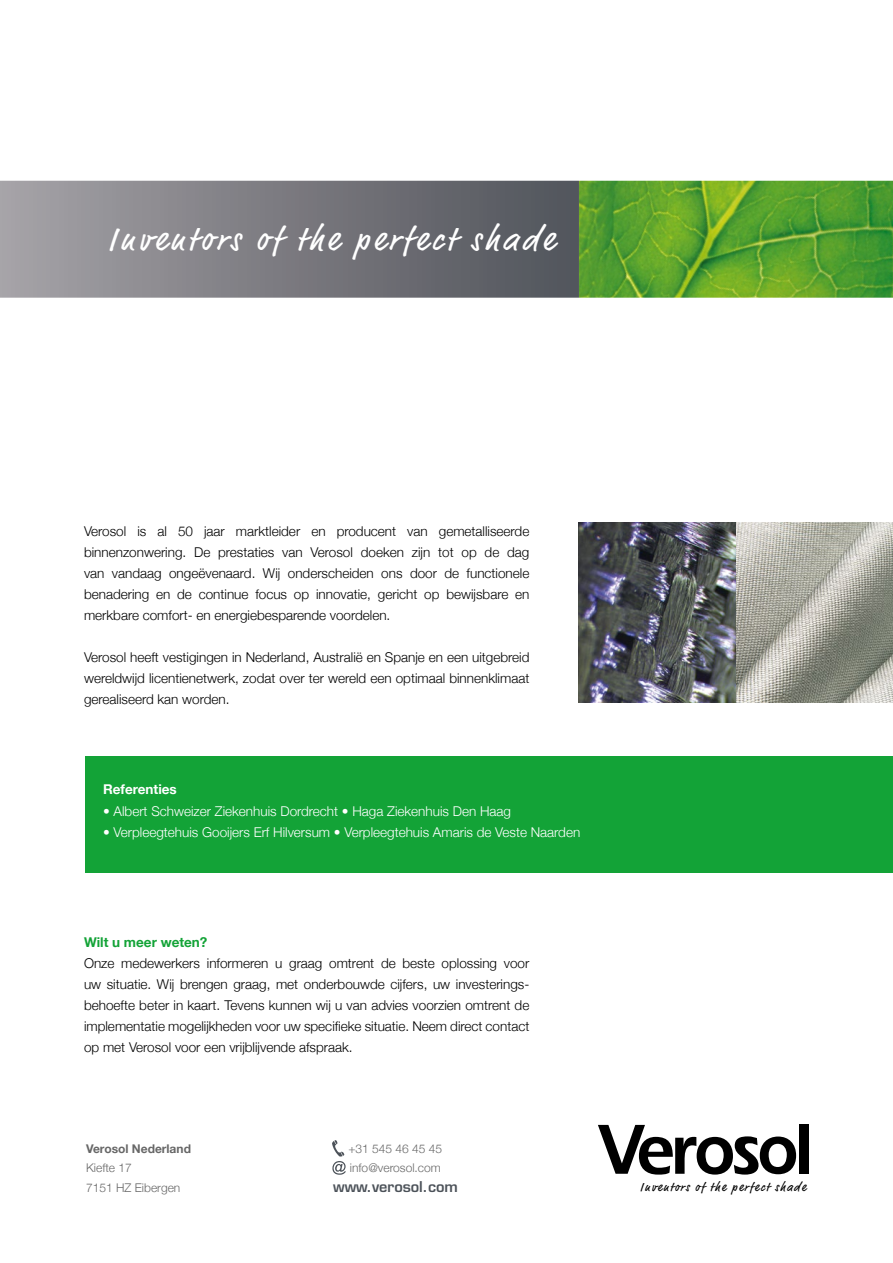
<style>
.page{position:relative;width:893px;height:1263px;background:#fff}
.page>*{position:absolute;margin:0;border:0;box-sizing:border-box;transform-origin:0 0}
.t1{font:33.6px "Market";letter-spacing:.11em;color:#fff}
.t2{font:600 14.55px "Eurostile";color:#4c5259}
.t3{font:300 13.5px/21px "Helvetica Neue";color:#000;text-align:justify}
.t4{font:300 13.5px "Helvetica Neue";color:#fff}
.t5{font:700 13.5px "Helvetica Neue";color:#13a337}
.t6{font:700 13.5px "Helvetica Neue";color:#fff}
.t7{font:12.45px "Market";letter-spacing:.11em;color:#000}
.t8{font:300 12px/19.5px "Helvetica Neue";color:#676767}
.t9{font:700 12px "Helvetica Neue";color:#676767}
</style>
<div class="page">
<div style="left:85px;top:756px;width:808px;height:117px;background:#13a337"></div>
<svg style="left:598px;top:1125px;width:198px;height:50px"></svg>
<div style="left:799px;top:1124px;width:9px;height:50px;background:#000"></div>
<svg style="left:332px;top:1140px;width:14px;height:35px"></svg>
<svg style="left:0;top:181px;width:579px;height:117px;background:#7b7a80"></svg>
<img style="left:579px;top:181px;width:314px;height:117px">
<img style="left:579px;top:522px;width:314px;height:181px">
<h1 class="t1" style="left:108px;top:219px;width:448px">Inventors of the perfect shade</h1>
<p class="t3" style="left:84px;top:519px;width:447px">Verosol is al 50 jaar marktleider en producent van gemetalliseerde binnenzonwering. De prestaties van Verosol doeken zijn tot op de dag van vandaag ongeëvenaard. Wij onderscheiden ons door de functionele benadering en de continue focus op innovatie, gericht op bewijsbare en merkbare comfort- en energiebesparende voordelen.</p>
<p class="t3" style="left:84px;top:645px;width:447px">Verosol heeft vestigingen in Nederland, Australië en Spanje en een uitgebreid wereldwijd licentienetwerk, zodat over ter wereld een optimaal binnenklimaat gerealiseerd kan worden.</p>
<p class="t6" style="left:103px;top:779px;width:75px">Referenties</p>
<p class="t4" style="left:103px;top:800px;width:409px">• Albert Schweizer Ziekenhuis Dordrecht • Haga Ziekenhuis Den Haag</p>
<p class="t4" style="left:103px;top:821px;width:479px">• Verpleegtehuis Gooijers Erf Hilversum • Verpleegtehuis Amaris de Veste Naarden</p>
<p class="t5" style="left:84px;top:931px;width:125px">Wilt u meer weten?</p>
<p class="t3" style="left:84px;top:951px;width:447px">Onze medewerkers informeren u graag omtrent de beste oplossing voor uw situatie. Wij brengen graag, met onderbouwde cijfers, uw investerings&shy;behoefte beter in kaart. Tevens kunnen wij u van advies voorzien omtrent de implementatie mogelijkheden voor uw specifieke situatie. Neem direct contact op met Verosol voor een vrijblijvende afspraak.</p>
<p class="t9" style="left:86px;top:1139px;width:106px">Verosol Nederland</p>
<p class="t8" style="left:86px;top:1157px;width:96px">Kiefte 17<br>7151 HZ Eibergen</p>
<p class="t8" style="left:348px;top:1138px;width:95px">+31 545 46 45 45 info@verosol.com</p>
<p class="t2" style="left:333px;top:1177px;width:126px">www.verosol.com</p>
<p class="t7" style="left:640px;top:1180px;width:167px">Inventors of the perfect shade</p>
</div>
